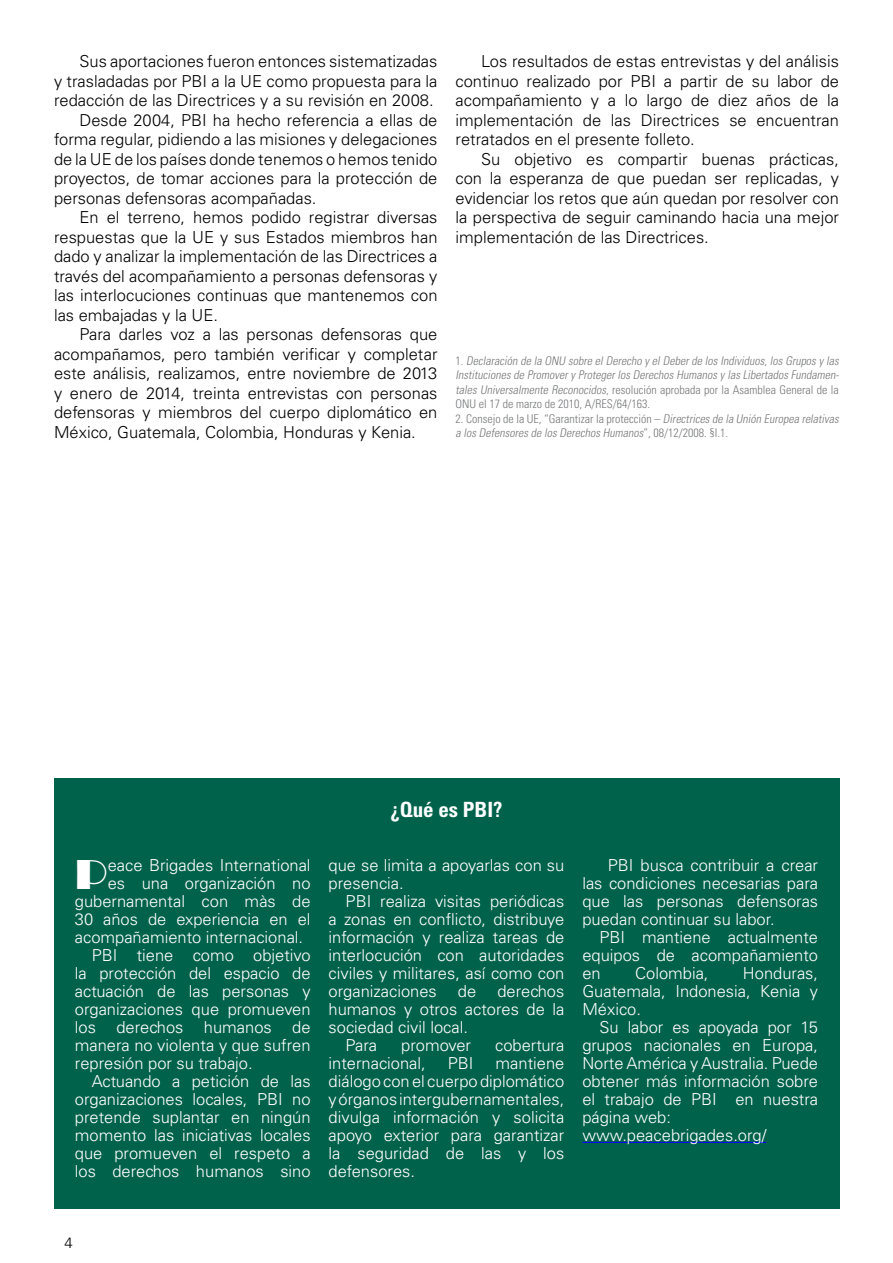
<style>
.page{position:relative;width:893px;height:1263px;background:#fff}
.page>*{position:absolute;margin:0;border:0;box-sizing:border-box;transform-origin:0 0}
.t1{font:43.2px "Broadway";color:#fff}
.t2{font:700 condensed 21px "Univers";color:#fff}
.t3{font:300 16.5px/18px "Univers";color:#fff;text-align:justify}
.t4{font:300 16.5px/19.5px "Univers";color:#000;text-align:justify}
.t5{font:300 15px "Univers";color:#000}
.t6{font:italic 300 condensed 12px/14.4px "Univers";color:#77787a}
.s1{font-style:normal}
</style>
<div class="page">
<div style="left:54px;top:836px;width:785px;height:373px;background:#00624b"></div>
<hr style="left:582px;top:1142px;width:184px;height:1px;background:#00f">
<div style="left:54px;top:778px;width:785px;height:62px;background:#00624b"></div>
<p class="t4" style="left:80px;top:51px;width:359px">Sus aportaciones fueron entonces sistematizadas</p>
<p class="t4" style="left:54px;top:71px;width:385px">y trasladadas por PBI a la UE como propuesta para la</p>
<p class="t4" style="left:54px;top:91px;width:381px">redacción de las Directrices y a su revisión en 2008.</p>
<p class="t4" style="left:80px;top:110px;width:359px">Desde 2004, PBI ha hecho referencia a ellas de</p>
<p class="t4" style="left:54px;top:130px;width:385px">forma regular, pidiendo a las misiones y delegaciones</p>
<p class="t4" style="left:54px;top:149px;width:385px">de la UE de los países donde tenemos o hemos tenido</p>
<p class="t4" style="left:54px;top:169px;width:385px">proyectos, de tomar acciones para la protección de</p>
<p class="t4" style="left:54px;top:188px;width:264px">personas defensoras acompañadas.</p>
<p class="t4" style="left:80px;top:208px;width:359px">En el terreno, hemos podido registrar diversas</p>
<p class="t4" style="left:54px;top:227px;width:385px">respuestas que la UE y sus Estados miembros han</p>
<p class="t4" style="left:54px;top:247px;width:385px">dado y analizar la implementación de las Directrices a</p>
<p class="t4" style="left:54px;top:266px;width:385px">través del acompañamiento a personas defensoras y</p>
<p class="t4" style="left:54px;top:286px;width:385px">las interlocuciones continuas que mantenemos con</p>
<p class="t4" style="left:54px;top:305px;width:166px">las embajadas y la UE.</p>
<p class="t4" style="left:80px;top:325px;width:359px">Para darles voz a las personas defensoras que</p>
<p class="t4" style="left:54px;top:344px;width:385px">acompañamos, pero también verificar y completar</p>
<p class="t4" style="left:54px;top:364px;width:385px">este análisis, realizamos, entre noviembre de 2013</p>
<p class="t4" style="left:54px;top:383px;width:385px">y enero de 2014, treinta entrevistas con personas</p>
<p class="t4" style="left:54px;top:403px;width:385px">defensoras y miembros del cuerpo diplomático en</p>
<p class="t4" style="left:54px;top:422px;width:363px">México, Guatemala, Colombia, Honduras y Kenia.</p>
<p class="t4" style="left:455px;top:52px;width:385px;text-indent:26px">Los resultados de estas entrevistas y del análisis continuo realizado por PBI a partir de su labor de acompañamiento y a lo largo de diez años de la implementación de las Directrices se encuentran retratados en el presente folleto.</p>
<p class="t4" style="left:455px;top:149px;width:385px;text-indent:26px">Su objetivo es compartir buenas prácticas, con la esperanza de que puedan ser replicadas, y evidenciar los retos que aún quedan por resolver con la perspectiva de seguir caminando hacia una mejor implementación de las Directrices.</p>
<p class="t6" style="left:455px;top:354px;width:387px"><span class="s1">1 .</span> Declaración de la ONU sobre elDerecho yelDeberde losIndividuos,losGruposylas Institucionesde PromoveryProtegerlosDerechosHumanosylasLibertadosFundamen&shy;tales Universalmente Reconocidos<span class="s1">, resolución aprobada por la Asamblea General de la ONU el 17 de marzo de 2010, A/RES/64/163.</span></p>
<p class="t6" style="left:455px;top:411px;width:388px"><span class="s1">2. Consejo de la UE, “Garantizar la protección –</span> Directricesde la Unión Europea relativas a losDefensoresde losDerechosHumanos<span class="s1">” , 0 8/ 1 2 /2 0 0 8 . § I . 1 .</span></p>
<h1 class="t1" style="left:75px;top:849px;width:34px">P</h1>
<p class="t3" style="left:108px;top:856px;width:204px">eace Brigades International</p>
<p class="t3" style="left:108px;top:874px;width:204px">es una organización no</p>
<p class="t3" style="left:75px;top:892px;width:237px">gubernamental con màs de</p>
<p class="t3" style="left:75px;top:910px;width:237px">30 años de experiencia en el</p>
<p class="t3" style="left:75px;top:928px;width:230px">acompañamiento internacional.</p>
<p class="t3" style="left:92px;top:946px;width:220px">PBI tiene como objetivo</p>
<p class="t3" style="left:75px;top:964px;width:237px">la protección del espacio de</p>
<p class="t3" style="left:75px;top:982px;width:237px">actuación de las personas y</p>
<p class="t3" style="left:75px;top:1000px;width:237px">organizaciones que promueven</p>
<p class="t3" style="left:75px;top:1018px;width:237px">los derechos humanos de</p>
<p class="t3" style="left:75px;top:1036px;width:237px">manera no violenta y que sufren</p>
<p class="t3" style="left:75px;top:1054px;width:179px">represión por su trabajo.</p>
<p class="t3" style="left:92px;top:1072px;width:220px">Actuando a petición de las</p>
<p class="t3" style="left:75px;top:1090px;width:237px">organizaciones locales, PBI no</p>
<p class="t3" style="left:75px;top:1108px;width:237px">pretende suplantar en ningún</p>
<p class="t3" style="left:75px;top:1126px;width:237px">momento las iniciativas locales</p>
<p class="t3" style="left:75px;top:1144px;width:237px">que promueven el respeto a</p>
<p class="t3" style="left:75px;top:1162px;width:237px">los derechos humanos sino</p>
<p class="t2" style="left:391px;top:797px;width:113px">¿Qué es PBI?</p>
<p class="t3" style="left:329px;top:856px;width:237px">que se limita a apoyarlas con su presencia.</p>
<p class="t3" style="left:329px;top:892px;width:237px;text-indent:17px">PBI realiza visitas periódicas a zonas en conflicto, distribuye información y realiza tareas de interlocución con autoridades civiles y militares, así como con organizaciones</p>
<p class="t3" style="left:458px;top:982px;width:20px">de</p>
<p class="t3" style="left:497px;top:982px;width:69px">derechos</p>
<p class="t3" style="left:329px;top:1000px;width:237px">humanos y otros actores de la</p>
<p class="t3" style="left:329px;top:1018px;width:141px">sociedad civil local.</p>
<p class="t3" style="left:346px;top:1036px;width:33px">Para</p>
<p class="t3" style="left:401px;top:1036px;width:71px">promover</p>
<p class="t3" style="left:495px;top:1036px;width:71px">cobertura</p>
<p class="t3" style="left:329px;top:1054px;width:99px">internacional,</p>
<p class="t3" style="left:448px;top:1054px;width:27px">PBI</p>
<p class="t3" style="left:329px;top:1054px;width:237px;text-indent:167px">mantiene diálogo con el cuerpo diplomático y órganos intergubernamentales, divulga información y solicita apoyo exterior para garantizar la seguridad de las y los defensores.</p>
<p class="t3" style="left:582px;top:856px;width:237px;text-indent:26px">PBI busca contribuir a crear las condiciones necesarias para que las personas defensoras puedan continuar su labor.</p>
<p class="t3" style="left:582px;top:928px;width:237px;text-indent:17px">PBI mantiene actualmente equipos de acompañamiento en</p>
<p class="t3" style="left:635px;top:964px;width:75px">Colombia,</p>
<p class="t3" style="left:582px;top:964px;width:237px;text-indent:161px">Honduras, Guatemala, Indonesia, Kenia y México.</p>
<p class="t3" style="left:582px;top:1018px;width:237px;text-align:left;text-indent:17px">Su labor es apoyada por 15 grupos nacionales en Europa,<br>Norte América y Australia. Puede obtener más información sobre el trabajo de PBI en nuestra página web: www.peacebrigades.org/</p>
<p class="t5" style="left:65px;top:1233px;width:10px">4</p>
</div>
